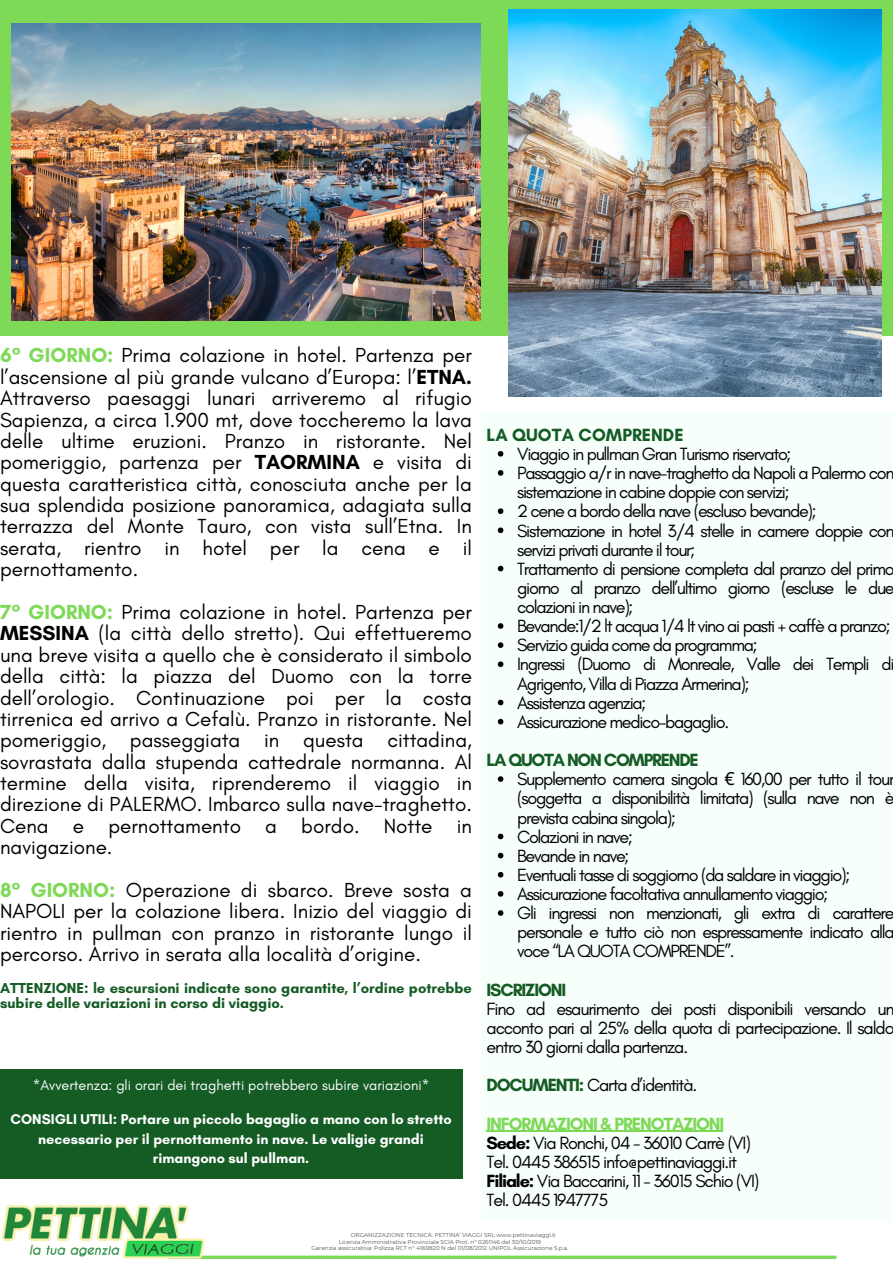
<style>
.page{position:relative;width:893px;height:1264px;background:#fff}
.page>*{position:absolute;margin:0;border:0;box-sizing:border-box;transform-origin:0 0}
.t1{font:20.7px/21.3px "Glacial Indifference";color:#000;text-align:justify}
.t2{font:18px/19.2px "Glacial Indifference";letter-spacing:-.07em;color:#000;text-align:justify}
.t3{font:700 18px "Glacial Indifference";letter-spacing:-.065em;color:#145b24}
.t4{font:700 18px "Glacial Indifference";letter-spacing:-.065em;color:#7ed957}
.t5{font:700 18px "Glacial Indifference";color:#145b24}
.t6{font:700 14.7px/15.8px "Glacial Indifference";color:#145b24}
.t7{font:700 14.4px/19.2px "Glacial Indifference";color:#fff;text-align:center}
.t8{font:14.4px "Glacial Indifference";color:#fff}
.t9{font:5.7px "Montserrat";color:#545454}
.s1{font-weight:700;color:#7ed957}
.s2{font-weight:700}
.s3{font-family:"Noto Sans"}
.s4{font-weight:700;color:#145b24}
</style>
<div class="page">
<hr style="left:168px;top:1255px;width:668px;height:3px;background:#7ed957">
<div style="left:0;top:0;width:892px;height:335px;background:#7ed957"></div>
<img style="left:508px;top:9px;width:372px;height:387px">
<div style="left:481px;top:412px;width:411px;height:809px;background:#f6fffa"></div>
<img style="left:1px;top:1204px;width:212px;height:55px">
<svg style="left:497px;top:451px;width:6px;height:5px"></svg>
<svg style="left:497px;top:470px;width:6px;height:5px"></svg>
<svg style="left:497px;top:508px;width:6px;height:6px"></svg>
<svg style="left:497px;top:527px;width:6px;height:6px"></svg>
<svg style="left:497px;top:565px;width:6px;height:6px"></svg>
<svg style="left:497px;top:623px;width:6px;height:5px"></svg>
<svg style="left:497px;top:642px;width:6px;height:6px"></svg>
<svg style="left:497px;top:661px;width:6px;height:6px"></svg>
<svg style="left:497px;top:699px;width:6px;height:6px"></svg>
<svg style="left:497px;top:718px;width:6px;height:6px"></svg>
<svg style="left:497px;top:776px;width:6px;height:5px"></svg>
<svg style="left:497px;top:833px;width:6px;height:6px"></svg>
<svg style="left:497px;top:852px;width:6px;height:6px"></svg>
<svg style="left:497px;top:871px;width:6px;height:6px"></svg>
<svg style="left:497px;top:891px;width:6px;height:5px"></svg>
<svg style="left:497px;top:910px;width:6px;height:5px"></svg>
<hr style="left:486px;top:1130px;width:237px;height:1px;background:#7ed957">
<img style="left:11px;top:24px;width:469px;height:297px">
<div style="left:0;top:1069px;width:462px;height:110px;background:#145b24"></div>
<p class="t1" style="left:0;top:344px;width:473px"><span class="s1">6° GIORNO:</span> Prima colazione in hotel. Partenza per l’ascensione al più grande vulcano d’Europa: l’<span class="s2">ETNA.<br></span>Attraverso paesaggi lunari arriveremo al rifugio Sapienza, a circa 1.900 mt, dove toccheremo la lava delle ultime eruzioni. Pranzo in ristorante. Nel pomeriggio, partenza per <span class="s2">TAORMINA</span> e visita di questa caratteristica città, conosciuta anche per la sua splendida posizione panoramica, adagiata sulla terrazza del Monte Tauro, con vista sull’Etna. In serata, rientro in hotel per la cena e il pernottamento.</p>
<p class="t1" style="left:0;top:601px;width:473px"><span class="s1">7° GIORNO:</span> Prima colazione in hotel. Partenza per <span class="s2">MESSINA</span> (la città dello stretto). Qui effettueremo una breve visita a quello che è considerato il simbolo della città: la piazza del Duomo con la torre dell’orologio. Continuazione poi per la costa tirrenica ed arrivo a Cefalù. Pranzo in ristorante. Nel pomeriggio, passeggiata in questa cittadina, sovrastata dalla stupenda cattedrale normanna. Al termine della visita, riprenderemo il viaggio in direzione di PALERMO. Imbarco sulla nave-traghetto.<br>Cena e pernottamento a bordo. Notte in navigazione.</p>
<p class="t1" style="left:0;top:879px;width:473px"><span class="s1">8° GIORNO:</span> Operazione di sbarco. Breve sosta a NAPOLI per la colazione libera. Inizio del viaggio di rientro in pullman con pranzo in ristorante lungo il percorso. Arrivo in serata alla località d’origine.</p>
<p class="t6" style="left:0;top:979px;width:473px">ATTENZIONE: le escursioni indicate sono garantite, l’ordine potrebbe subire delle variazioni in corso di viaggio.</p>
<p class="t5" style="left:486px;top:424px;width:199px">LA QUOTA COMPRENDE</p>
<p class="t2" style="left:517px;top:444px;width:276px">Viaggio in pullman Gran Turismo riservato;</p>
<p class="t2" style="left:517px;top:463px;width:379px">Passaggio a/r in nave-traghetto da Napoli a Palermo con sistemazione in cabine doppie con servizi;</p>
<p class="t2" style="left:517px;top:501px;width:301px">2 cene a bordo della nave (escluso bevande);</p>
<p class="t2" style="left:517px;top:520px;width:379px">Sistemazione in hotel 3/4 stelle in camere doppie con servizi privati durante il tour;</p>
<p class="t2" style="left:517px;top:559px;width:379px">Trattamento di pensione completa dal pranzo del primo giorno al pranzo dell’ultimo giorno (escluse le due colazioni in nave);</p>
<p class="t2" style="left:517px;top:616px;width:375px">Bevande:1/2 lt acqua 1/4 lt vino ai pasti + caffè a pranzo;</p>
<p class="t2" style="left:517px;top:635px;width:242px">Servizio guida come da programma;</p>
<p class="t2" style="left:517px;top:654px;width:379px">Ingressi (Duomo di Monreale, Valle dei Templi di<br>Agrigento, Villa di Piazza Armerina);</p>
<p class="t2" style="left:517px;top:692px;width:131px">Assistenza agenzia;</p>
<p class="t2" style="left:517px;top:712px;width:213px">Assicurazione medico-bagaglio.</p>
<p class="t3" style="left:486px;top:749px;width:214px">LA QUOTA NON COMPRENDE</p>
<p class="t2" style="left:517px;top:769px;width:379px">Supplemento camera singola <span class="s3">€</span> 160,00 per tutto il tour (soggetta a disponibilità limitata) (sulla nave non è prevista cabina singola);</p>
<p class="t2" style="left:517px;top:826px;width:117px">Colazioni in nave;</p>
<p class="t2" style="left:517px;top:845px;width:114px">Bevande in nave;</p>
<p class="t2" style="left:517px;top:865px;width:334px">Eventuali tasse di soggiorno (da saldare in viaggio);</p>
<p class="t2" style="left:517px;top:884px;width:312px">Assicurazione facoltativa annullamento viaggio;</p>
<p class="t2" style="left:517px;top:903px;width:379px">Gli ingressi non menzionati, gli extra di carattere personale e tutto ciò non espressamente indicato alla voce “LA QUOTA COMPRENDE”.</p>
<p class="t3" style="left:486px;top:978px;width:81px">ISCRIZIONI</p>
<p class="t2" style="left:486px;top:998px;width:409px">Fino ad esaurimento dei posti disponibili versando un acconto pari al 25% della quota di partecipazione. Il saldo entro 30 giorni dalla partenza.</p>
<p class="t2" style="left:486px;top:1075px;width:212px"><span class="s4">DOCUMENTI:</span> Carta d’identità.</p>
<p class="t4" style="left:486px;top:1112px;width:239px">INFORMAZIONI &amp; PRENOTAZIONI</p>
<p class="t2" style="left:486px;top:1132px;width:266px"><span class="s2">Sede:</span> Via Ronchi, 04 - 36010 Carrè (VI)</p>
<p class="t2" style="left:486px;top:1151px;width:252px">Tel. 0445 386515 info@pettinaviaggi.it</p>
<p class="t2" style="left:486px;top:1171px;width:274px"><span class="s2">Filiale:</span> Via Baccarini, 11 - 36015 Schio (VI)</p>
<p class="t2" style="left:486px;top:1190px;width:123px">Tel. 0445 1947775</p>
<p class="t9" style="left:351px;top:1231px;width:207px">ORGANIZZAZIONE TECNICA: PETTINA’ VIAGGI SRL www.pettinaviaggi.it</p>
<p class="t9" style="left:339px;top:1237px;width:204px">Licenza Amministrativa Provinciale SCIA Prot. n° 0261146 del 30/10/2019</p>
<p class="t9" style="left:311px;top:1244px;width:258px">Garanzia assicurativa: Polizza RCT n° 4169820 N del 01/08/2012 UNIPOL Assicurazione S.p.a.</p>
<p class="t8" style="left:33px;top:1075px;width:398px">*Avvertenza: gli orari dei traghetti potrebbero subire variazioni*</p>
<p class="t7" style="left:10px;top:1109px;width:442px">CONSIGLI UTILI: Portare un piccolo bagaglio a mano con lo stretto necessario per il pernottamento in nave. Le valigie grandi rimangono sul pullman.</p>
</div>
